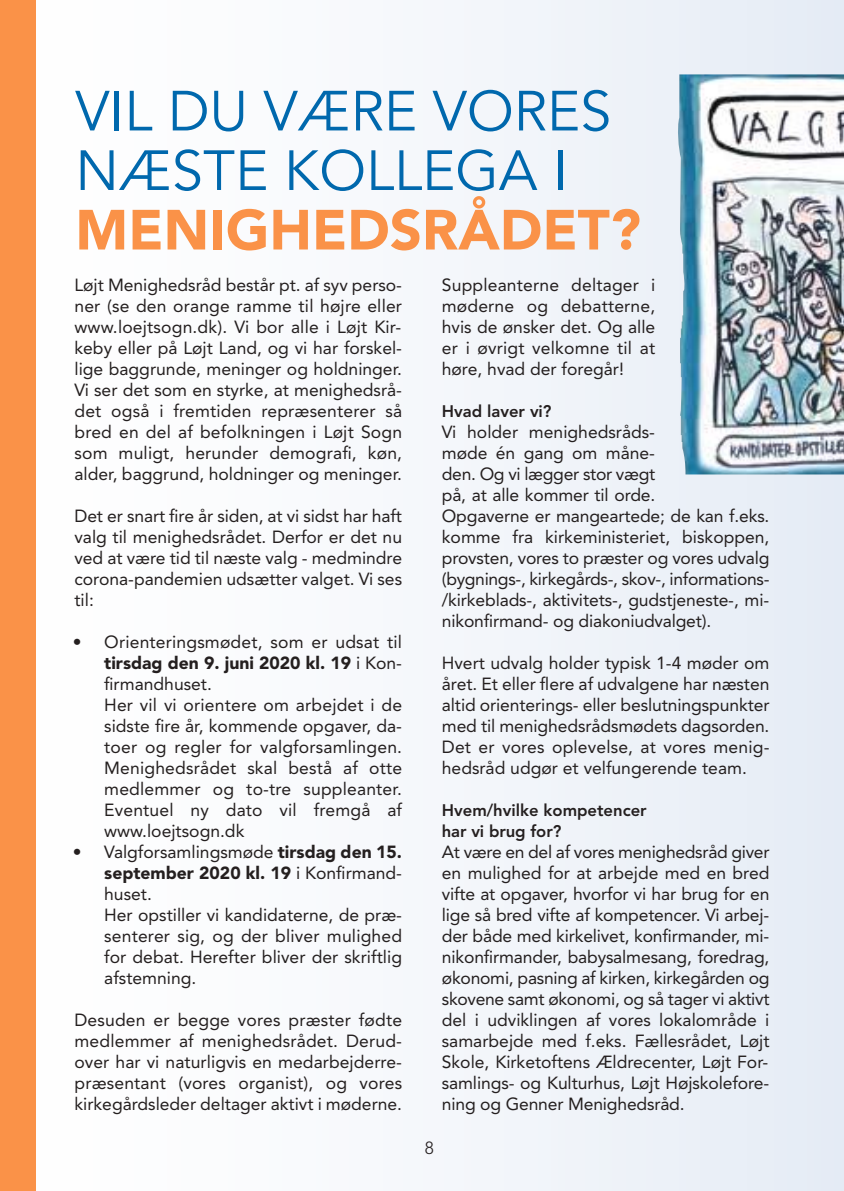
<style>
.page{position:relative;width:844px;height:1191px;background:#fff}
.page>*{position:absolute;margin:0;border:0;box-sizing:border-box;transform-origin:0 0}
.t1{font:56px/59.5px "Avenir";color:#0068ad}
.t2{font:900 56px "Avenir";color:#fa9248}
.t3{font:17.5px/21px "Avenir";color:#241f1f;text-align:justify}
.t4{font:300 17.5px "Avenir";color:#241f1f}
.t5{font:800 16.62px/21px "Avenir";color:#241f1f}
.s1{font-weight:900}
</style>
<div class="page">
<div style="left:0;top:0;width:843px;height:1191px;background:linear-gradient(to right,#fff,#e6edf6)"></div>
<img style="left:676px;top:74px;width:167px;height:400px">
<div style="left:0;top:0;width:35px;height:1191px;background:#fa9248"></div>
<h1 class="t1" style="left:75px;top:82px;width:537px">VIL DU VÆRE VORES<br>NÆSTE KOLLEGA I</h1>
<h1 class="t2" style="left:75px;top:182px;width:567px">MENIGHEDSRÅDET?</h1>
<p class="t3" style="left:74px;top:273px;width:329px">Løjt Menighedsråd består pt. af syv perso&shy;ner (se den orange ramme til højre eller www.loejtsogn.dk). Vi bor alle i Løjt Kir&shy;keby eller på Løjt Land, og vi har forskel&shy;lige baggrunde, meninger og holdninger.<br>Vi ser det som en styrke, at menighedsrå&shy;det også i fremtiden repræsenterer så bred en del af befolkningen i Løjt Sogn som muligt, herunder demografi, køn, alder, baggrund, holdninger og meninger.</p>
<p class="t3" style="left:74px;top:504px;width:329px">Det er snart fire år siden, at vi sidst har haft valg til menighedsrådet. Derfor er det nu ved at være tid til næste valg - medmindre corona-pandemien udsætter valget. Vi ses til:</p>
<p class="t3" style="left:104px;top:630px;width:299px;text-align:left;text-indent:-31px">• Orienteringsmødet, som er udsat til <span class="s1">tirsdag den 9. juni 2020 kl. 19</span> i Kon&shy;firmandhuset.<br>Her vil vi orientere om arbejdet i de sidste fire år, kommende opgaver, da&shy;toer og regler for valgforsamlingen.<br>Menighedsrådet skal bestå af otte medlemmer og to-tre suppleanter.<br>Eventuel ny dato vil fremgå af www.loejtsogn.dk</p>
<p class="t3" style="left:104px;top:840px;width:299px;text-align:left;text-indent:-31px">• Valgforsamlingsmøde <span class="s1">tirsdag den 15. september 2020 kl. 19</span> i Konfirmand&shy;huset.<br>Her opstiller vi kandidaterne, de præ&shy;senterer sig, og der bliver mulighed for debat. Herefter bliver der skriftlig afstemning.</p>
<p class="t3" style="left:74px;top:1008px;width:329px">Desuden er begge vores præster fødte medlemmer af menighedsrådet. Derud&shy;over har vi naturligvis en medarbejderre&shy;præsentant (vores organist), og vores kirkegårdsleder deltager aktivt i møderne.</p>
<p class="t3" style="left:441px;top:273px;width:215px">Suppleanterne deltager i møderne og debatterne, hvis de ønsker det. Og alle er i øvrigt velkomne til at høre, hvad der foregår!</p>
<p class="t5" style="left:441px;top:400px;width:111px">Hvad laver vi?</p>
<p class="t3" style="left:441px;top:420px;width:329px;text-align:left">Vi holder menighedsråds-<br>møde én gang om måne-<br>den. Og vi lægger stor vægt<br>på, at alle kommer til orde.<br>Opgaverne er mangeartede; de kan f.eks. komme fra kirkeministeriet, biskoppen, provsten, vores to præster og vores udvalg (bygnings-, kirkegårds-, skov-, informations-/kirkeblads-, aktivitets-, gudstjeneste-, mi&shy;nikonfirmand- og diakoniudvalget).</p>
<p class="t3" style="left:441px;top:651px;width:329px">Hvert udvalg holder typisk 1-4 møder om året. Et eller flere af udvalgene har næsten altid orienterings- eller beslutningspunkter med til menighedsrådsmødets dagsorden.<br>Det er vores oplevelse, at vores menig&shy;hedsråd udgør et velfungerende team.</p>
<p class="t5" style="left:441px;top:799px;width:206px">Hvem/hvilke kompetencer har vi brug for?</p>
<p class="t3" style="left:441px;top:840px;width:329px">At være en del af vores menighedsråd giver en mulighed for at arbejde med en bred vifte at opgaver, hvorfor vi har brug for en lige så bred vifte af kompetencer. Vi arbej&shy;der både med kirkelivet, konfirmander, mi&shy;nikonfirmander, babysalmesang, foredrag, økonomi, pasning af kirken, kirkegården og skovene samt økonomi, og så tager vi aktivt del i udviklingen af vores lokalområde i samarbejde med f.eks. Fællesrådet, Løjt Skole, Kirketoftens Ældrecenter, Løjt For&shy;samlings- og Kulturhus, Løjt Højskolefore&shy;ning og Genner Menighedsråd.</p>
<p class="t4" style="left:425px;top:1137px;width:11px">8</p>
</div>
